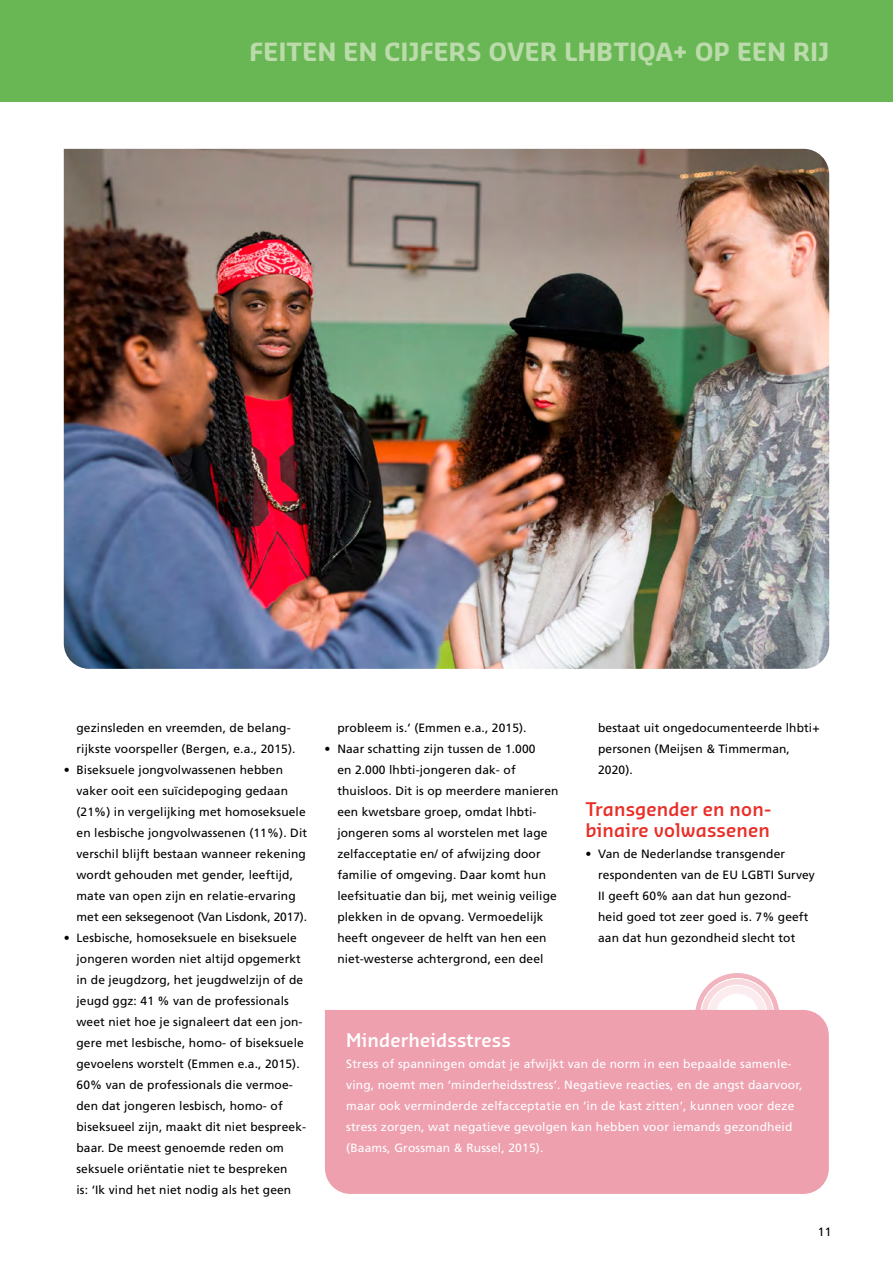
<style>
.page{position:relative;width:893px;height:1263px;background:#fff}
.page>*{position:absolute;margin:0;border:0;box-sizing:border-box;transform-origin:0 0}
.t1{font:700 24px "Sansa Pro";letter-spacing:.01em;color:#bbdbab}
.t2{font:600 18px/21px "Sansa Pro";letter-spacing:.01em;color:#e92e28}
.t3{font:600 18px "Sansa Pro";letter-spacing:.01em;color:#fff}
.t4{font:12px/21px "Frutiger LT Pro";letter-spacing:.01em;color:#000}
.t5{font:12px/21px "Frutiger LT Pro";letter-spacing:.015em;color:#fff}
</style>
<div class="page">
<div style="left:0;top:0;width:893px;height:102px;background:#69b754"></div>
<img style="left:64px;top:149px;width:765px;height:520px">
<svg style="left:695px;top:973px;width:84px;height:37px"></svg>
<div style="left:325px;top:1010px;width:504px;height:184px;background:#eea0af"></div>
<h1 class="t1" style="left:250px;top:35px;width:581px">FEITEN EN CIJFERS OVER LHBTIQA+ OP EEN RIJ</h1>
<p class="t4" style="left:77px;top:717px;width:220px">gezinsleden en vreemden, de belang&shy;rijkste voorspeller (Bergen, e.a., 2015).</p>
<p class="t4" style="left:77px;top:759px;width:232px;text-indent:-13px">• Biseksuele jongvolwassenen hebben vaker ooit een suïcidepoging gedaan (21%) in vergelijking met homoseksuele en lesbische jongvolwassenen (11%). Dit verschil blijft bestaan wanneer rekening wordt gehouden met gender, leeftijd, mate van open zijn en relatie-ervaring met een seksegenoot (Van Lisdonk, 2017).</p>
<p class="t4" style="left:77px;top:927px;width:231px;text-indent:-13px">• Lesbische, homoseksuele en biseksuele jongeren worden niet altijd opgemerkt in de jeugdzorg, het jeugdwelzijn of de jeugd ggz: 41 % van de professionals weet niet hoe je signaleert dat een jon&shy;gere met lesbische, homo- of biseksuele gevoelens worstelt (Emmen e.a., 2015).<br>60% van de professionals die vermoe&shy;den dat jongeren lesbisch, homo- of biseksueel zijn, maakt dit niet bespreek&shy;baar. De meest genoemde reden om seksuele oriëntatie niet te bespreken<br>is: ‘Ik vind het niet nodig als het geen</p>
<p class="t4" style="left:337px;top:717px;width:191px">probleem is.’ (Emmen e.a., 2015).</p>
<p class="t4" style="left:337px;top:738px;width:223px;text-indent:-13px">• Naar schatting zijn tussen de 1.000<br>en 2.000 lhbti-jongeren dak- of thuisloos. Dit is op meerdere manieren een kwetsbare groep, omdat lhbti&shy;jongeren soms al worstelen met lage zelfacceptatie en/ of afwijzing door familie of omgeving. Daar komt hun leefsituatie dan bij, met weinig veilige plekken in de opvang. Vermoedelijk heeft ongeveer de helft van hen een niet-westerse achtergrond, een deel</p>
<p class="t4" style="left:598px;top:717px;width:223px">bestaat uit ongedocumenteerde lhbti+ personen (Meijsen &amp; Timmerman,<br>2020).</p>
<h2 class="t2" style="left:585px;top:798px;width:187px">Transgender en non&shy;binaire volwassenen</h2>
<p class="t4" style="left:598px;top:843px;width:218px;text-indent:-13px">• Van de Nederlandse transgender respondenten van de EU LGBTI Survey II geeft 60% aan dat hun gezond&shy;heid goed tot zeer goed is. 7% geeft aan dat hun gezondheid slecht tot</p>
<h2 class="t3" style="left:346px;top:1028px;width:166px">Minderheidsstress</h2>
<p class="t5" style="left:346px;top:1053px;width:458px">Stress of spanningen omdat je afwijkt van de norm in een bepaalde samenle&shy;ving, noemt men ‘minderheidsstress’. Negatieve reacties, en de angst daarvoor, maar ook verminderde zelfacceptatie en ‘in de kast zitten’, kunnen voor deze stress zorgen, wat negatieve gevolgen kan hebben voor iemands gezondheid (Baams, Grossman &amp; Russel, 2015).</p>
<p class="t4" style="left:818px;top:1221px;width:15px">11</p>
</div>
